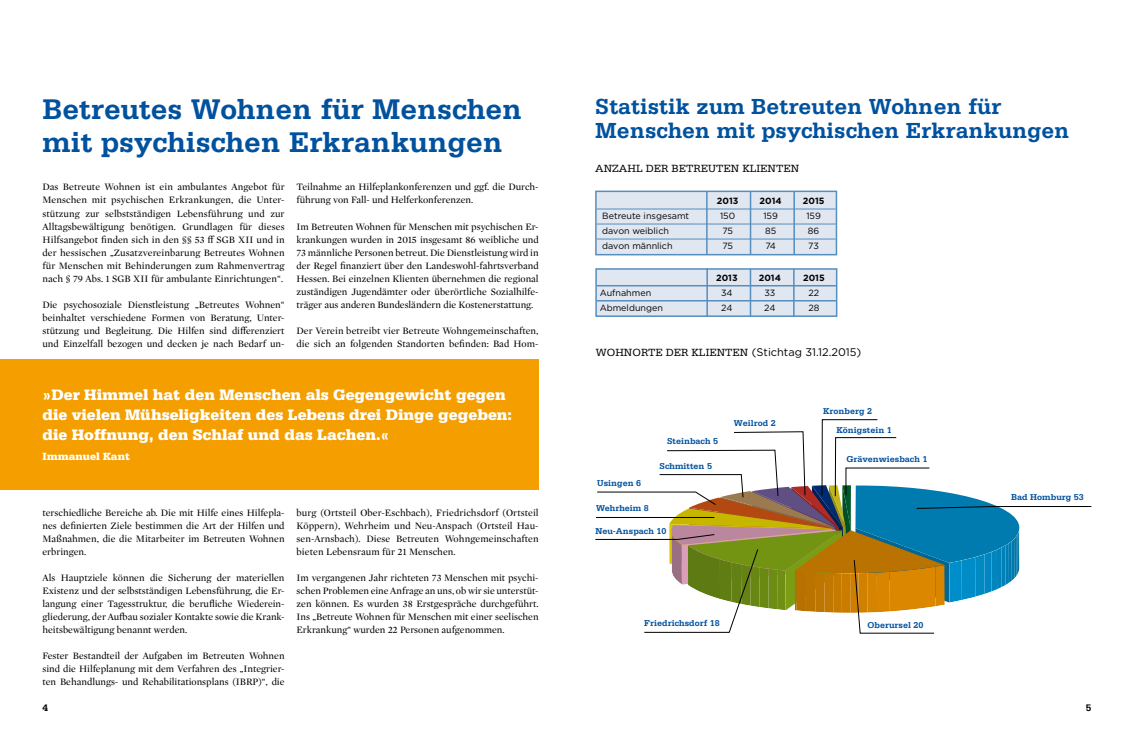
<style>
.page{position:relative;width:1134px;height:738px;background:#fff}
.page>*{position:absolute;margin:0;border:0;box-sizing:border-box;transform-origin:0 0}
.t1{font:700 30px/32px "Serifa Std";color:#00519e}
.t2{font:700 23px/24px "Serifa Std";color:#00519e}
.t3{font:900 16px/20px "Serifa Std";color:#fff}
.t4{font:11px "Gotham";color:#000}
.t5{font:11px "Serifa Std";color:#000}
.t6{font:900 11px "Serifa Std";color:#fff}
.t7{font:10px/13px "Mercury Display";color:#000;text-align:justify}
.t8{font:700 10px "Serifa Std";color:#000}
.t9{font:700 9px "Serifa Std";color:#00519e}
.t10{font:9px "Gotham";color:#000}
.t11{font:700 9px "Gotham";color:#000}
.s1{font-family:"Serifa Std"}
</style>
<div class="page">
<div style="left:0;top:359px;width:539px;height:130px;background:#f49e00"></div>
<div style="left:596px;top:191px;width:240px;height:63px;background:#e0e7f1"></div>
<hr style="left:597px;top:208px;width:239px;height:1px;background:#568ebe">
<hr style="left:597px;top:223px;width:239px;height:1px;background:#568ebe">
<hr style="left:597px;top:238px;width:239px;height:1px;background:#568ebe">
<div style="left:595px;top:190px;width:242px;height:65px;border:2px solid #568ebe"></div>
<hr style="left:706px;top:191px;width:2px;height:63px;background:#568ebe">
<hr style="left:750px;top:191px;width:1px;height:63px;background:#568ebe">
<hr style="left:793px;top:191px;width:2px;height:63px;background:#568ebe">
<div style="left:596px;top:269px;width:241px;height:47px;background:#e0e7f1"></div>
<hr style="left:597px;top:285px;width:239px;height:1px;background:#568ebe">
<hr style="left:597px;top:300px;width:239px;height:1px;background:#568ebe">
<div style="left:595px;top:268px;width:242px;height:49px;border:2px solid #568ebe"></div>
<hr style="left:706px;top:268px;width:2px;height:48px;background:#568ebe">
<hr style="left:750px;top:268px;width:1px;height:48px;background:#568ebe">
<hr style="left:793px;top:268px;width:2px;height:48px;background:#568ebe">
<svg style="left:595px;top:419px;width:497px;height:214px"></svg>
<h1 class="t1" style="left:43px;top:93px;width:481px">Betreutes Wohnen für Menschen mit psychischen Erkrankungen</h1>
<p class="t7" style="left:43px;top:180px;width:244px">Das Betreute Wohnen ist ein ambulantes Angebot für Menschen mit psychischen Erkrankungen, die Unter&shy;stützung zur selbstständigen Lebensführung und zur Alltagsbewältigung benötigen. Grundlagen für dieses Hilfsangebot finden sich in den §§ 53 ff SGB XII und in der hessischen „Zusatzvereinbarung Betreutes Wohnen für Menschen mit Behinderungen zum Rahmenvertrag nach § 79 Abs. 1 SGB XII für ambulante Einrichtungen“.</p>
<p class="t7" style="left:43px;top:297px;width:244px">Die psychosoziale Dienstleistung „Betreutes Wohnen“ beinhaltet verschiedene Formen von Beratung, Unter&shy;stützung und Begleitung. Die Hilfen sind differenziert und Einzelfall bezogen und decken je nach Bedarf un-</p>
<p class="t7" style="left:297px;top:180px;width:244px">Teilnahme an Hilfeplankonferenzen und ggf. die Durch&shy;führung von Fall- und Helferkonferenzen.</p>
<p class="t7" style="left:297px;top:219px;width:244px">Im Betreuten Wohnen für Menschen mit psychischen Er&shy;krankungen wurden in 2015 insgesamt 86 weibliche und 73 männliche Personen betreut. Die Dienstleistung wird in der Regel finanziert über den Landeswohl-fahrtsverband Hessen. Bei einzelnen Klienten übernehmen die regional zuständigen Jugendämter oder überörtliche Sozialhilfe&shy;träger aus anderen Bundesländern die Kostenerstattung.</p>
<p class="t7" style="left:297px;top:323px;width:244px">Der Verein betreibt vier Betreute Wohngemeinschaften, die sich an folgenden Standorten befinden: Bad Hom-</p>
<h3 class="t3" style="left:43px;top:384px;width:471px">»Der Himmel hat den Menschen als Gegengewicht gegen die vielen Mühseligkeiten des Lebens drei Dinge gegeben: die Hoffnung, den Schlaf und das Lachen.«</h3>
<p class="t6" style="left:43px;top:449px;width:89px">Immanuel Kant</p>
<p class="t7" style="left:43px;top:505px;width:244px">terschiedliche Bereiche ab. Die mit Hilfe eines Hilfepla&shy;nes definierten Ziele bestimmen die Art der Hilfen und Maßnahmen, die die Mitarbeiter im Betreuten Wohnen erbringen.</p>
<p class="t7" style="left:43px;top:570px;width:244px">Als Hauptziele können die Sicherung der materiellen Existenz und der selbstständigen Lebensführung, die Er&shy;langung einer Tagesstruktur, die berufliche Wiederein&shy;gliederung, der Aufbau sozialer Kontakte sowie die Krank&shy;heitsbewältigung benannt werden.</p>
<p class="t7" style="left:43px;top:648px;width:244px">Fester Bestandteil der Aufgaben im Betreuten Wohnen sind die Hilfeplanung mit dem Verfahren des „Integrier&shy;ten Behandlungs- und Rehabilitationsplans (IBRP)“, die</p>
<p class="t7" style="left:297px;top:505px;width:244px">burg (Ortsteil Ober-Eschbach), Friedrichsdorf (Ortsteil Köppern), Wehrheim und Neu-Anspach (Ortsteil Hau&shy;sen-Arnsbach). Diese Betreuten Wohngemeinschaften bieten Lebensraum für 21 Menschen.</p>
<p class="t7" style="left:297px;top:570px;width:244px">Im vergangenen Jahr richteten 73 Menschen mit psychi&shy;schen Problemen eine Anfrage an uns, ob wir sie unterstüt&shy;zen können. Es wurden 38 Erstgespräche durchgeführt.<br>Ins „Betreute Wohnen für Menschen mit einer seelischen Erkrankung“ wurden 22 Personen aufgenommen.</p>
<h2 class="t2" style="left:595px;top:94px;width:476px">Statistik zum Betreuten Wohnen für<br>Menschen mit psychischen Erkrankungen</h2>
<p class="t5" style="left:595px;top:162px;width:206px">ANZAHL DER BETREUTEN KLIENTEN</p>
<p class="t11" style="left:717px;top:196px;width:23px">2013</p>
<p class="t11" style="left:760px;top:196px;width:24px">2014</p>
<p class="t11" style="left:803px;top:196px;width:23px">2015</p>
<p class="t10" style="left:602px;top:211px;width:88px">Betreute insgesamt</p>
<p class="t10" style="left:720px;top:211px;width:17px">150</p>
<p class="t10" style="left:763px;top:211px;width:16px">159</p>
<p class="t10" style="left:806px;top:211px;width:16px">159</p>
<p class="t10" style="left:602px;top:226px;width:68px">davon weiblich</p>
<p class="t10" style="left:722px;top:226px;width:12px">75</p>
<p class="t10" style="left:765px;top:226px;width:13px">85</p>
<p class="t10" style="left:808px;top:226px;width:13px">86</p>
<p class="t10" style="left:602px;top:241px;width:72px">davon männlich</p>
<p class="t10" style="left:722px;top:241px;width:12px">75</p>
<p class="t10" style="left:765px;top:241px;width:12px">74</p>
<p class="t10" style="left:808px;top:241px;width:12px">73</p>
<p class="t11" style="left:716px;top:273px;width:23px">2013</p>
<p class="t11" style="left:759px;top:273px;width:24px">2014</p>
<p class="t11" style="left:803px;top:273px;width:23px">2015</p>
<p class="t10" style="left:600px;top:288px;width:53px">Aufnahmen</p>
<p class="t10" style="left:721px;top:288px;width:13px">34</p>
<p class="t10" style="left:764px;top:288px;width:13px">33</p>
<p class="t10" style="left:808px;top:288px;width:12px">22</p>
<p class="t10" style="left:600px;top:303px;width:65px">Abmeldungen</p>
<p class="t10" style="left:721px;top:303px;width:13px">24</p>
<p class="t10" style="left:764px;top:303px;width:13px">24</p>
<p class="t10" style="left:808px;top:303px;width:13px">28</p>
<p class="t4" style="left:596px;top:345px;width:267px"><span class="s1">WOHNORTE DER KLIENTEN</span> (Stichtag 31.12.2015)</p>
<p class="t9" style="left:667px;top:436px;width:53px">Steinbach 5</p>
<p class="t9" style="left:597px;top:477px;width:46px">Usingen 6</p>
<p class="t9" style="left:596px;top:502px;width:54px">Wehrheim 8</p>
<p class="t9" style="left:660px;top:460px;width:54px">Schmitten 5</p>
<p class="t9" style="left:595px;top:525px;width:73px">Neu-Anspach 10</p>
<p class="t9" style="left:734px;top:417px;width:43px">Weilrod 2</p>
<p class="t9" style="left:823px;top:406px;width:51px">Kronberg 2</p>
<p class="t9" style="left:836px;top:424px;width:57px">Königstein 1</p>
<p class="t9" style="left:846px;top:453px;width:83px">Grävenwiesbach 1</p>
<p class="t9" style="left:644px;top:617px;width:77px">Friedrichsdorf 18</p>
<p class="t9" style="left:868px;top:619px;width:58px">Oberursel 20</p>
<p class="t9" style="left:1011px;top:492px;width:74px">Bad Homburg 53</p>
<p class="t8" style="left:43px;top:701px;width:7px">4</p>
<p class="t8" style="left:1086px;top:701px;width:7px">5</p>
</div>
